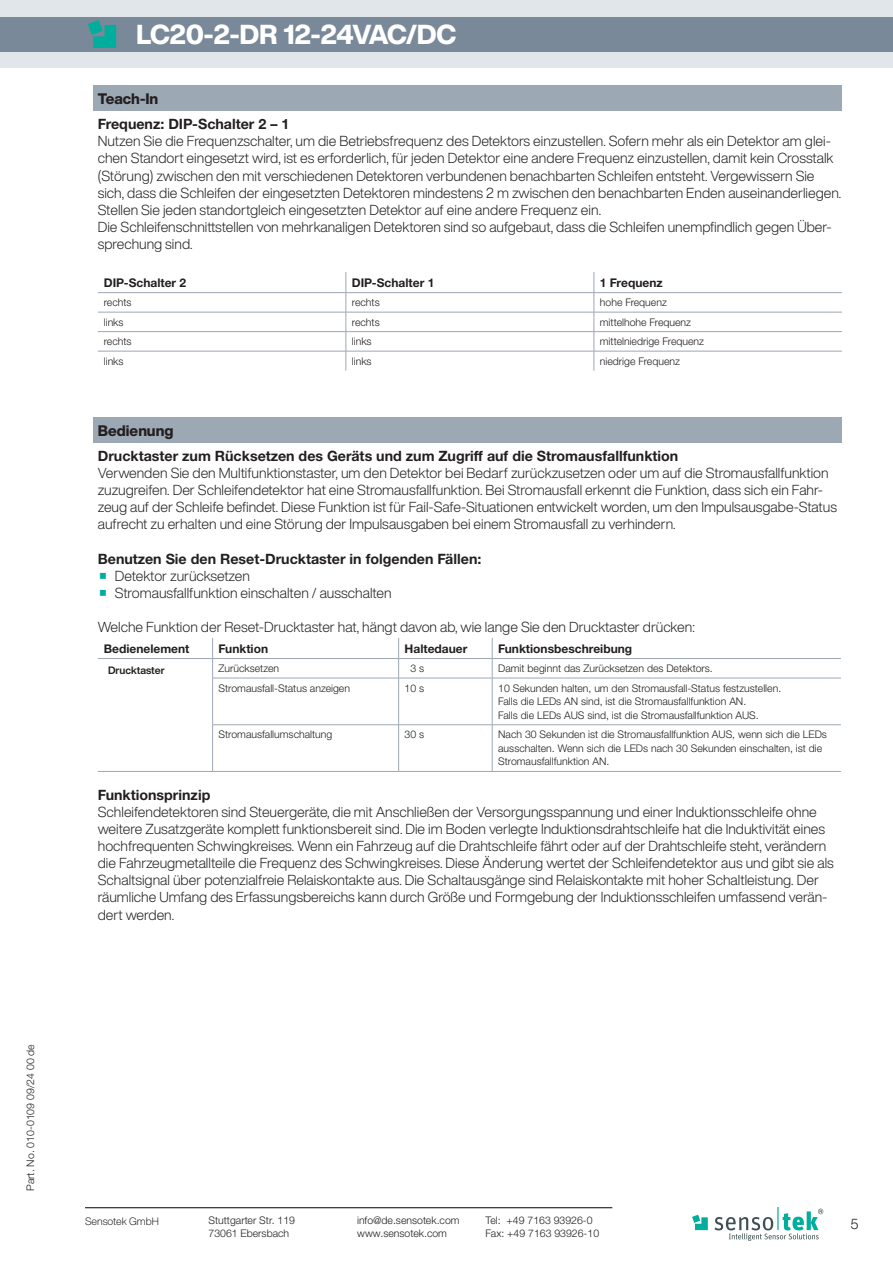
<style>
.page{position:relative;width:893px;height:1263px;background:#fff}
.page>*{position:absolute;margin:0;border:0;box-sizing:border-box;transform-origin:0 0}
.t1{font:800 27px "Helvetica Now Display";letter-spacing:-.035em;color:#fff}
.Sekundäre_Subhead__1{font:800 15px "Helvetica Now Display";color:#231f20}
.Fließtext__9_5_pt__S{font:300 14.25px/17.1px "Helvetica Now Display";color:#231f20}
.Fließtext__9_5_pt__S-2{font:700 14.25px "Helvetica Neue LTW1 G";color:#231f20}
.Tabelle__Headline__8{font:700 12px "Helvetica Neue LTW1 G";color:#231f20}
.Tabelle__Fließtext{font:300 10.5px/13.6px "Helvetica Neue LTW1 G";color:#231f20}
.t2{font:300 10.5px "Helvetica Now Display";color:#231f20}
.Tabelle__Headline__7{font:700 10.5px "Helvetica Now Display";color:#231f20}
</style>
<div class="page">
<div style="left:0;top:0;width:893px;height:68px;background:#e1e6ea"></div>
<div style="left:0;top:17px;width:893px;height:34px;background:#798999"></div>
<hr style="left:85px;top:1207px;width:527px;height:1px;background:#231f20">
<svg style="left:88px;top:20px;width:28px;height:28px"></svg>
<svg style="left:692px;top:1215px;width:16px;height:15px"></svg>
<svg style="left:714px;top:1208px;width:109px;height:33px"></svg>
<hr style="left:98px;top:658px;width:115px;height:1px;background:#9da8b5">
<hr style="left:213px;top:658px;width:186px;height:1px;background:#9da8b5">
<svg style="left:212px;top:638px;width:1px;height:40px"></svg>
<hr style="left:399px;top:658px;width:93px;height:1px;background:#9da8b5">
<svg style="left:398px;top:638px;width:1px;height:40px"></svg>
<hr style="left:492px;top:658px;width:349px;height:1px;background:#9da8b5">
<svg style="left:492px;top:638px;width:1px;height:40px"></svg>
<hr style="left:212px;top:678px;width:187px;height:1px;background:#9da8b5">
<hr style="left:212px;top:678px;width:1px;height:46px;background:#9da8b5">
<hr style="left:399px;top:678px;width:93px;height:1px;background:#9da8b5">
<hr style="left:398px;top:678px;width:1px;height:46px;background:#9da8b5">
<hr style="left:492px;top:678px;width:349px;height:1px;background:#9da8b5">
<hr style="left:492px;top:678px;width:1px;height:46px;background:#9da8b5">
<hr style="left:212px;top:724px;width:187px;height:1px;background:#9da8b5">
<hr style="left:212px;top:725px;width:1px;height:46px;background:#9da8b5">
<hr style="left:399px;top:724px;width:93px;height:1px;background:#9da8b5">
<hr style="left:398px;top:725px;width:1px;height:46px;background:#9da8b5">
<hr style="left:492px;top:724px;width:349px;height:1px;background:#9da8b5">
<hr style="left:492px;top:725px;width:1px;height:46px;background:#9da8b5">
<hr style="left:98px;top:771px;width:115px;height:1px;background:#9da8b5">
<hr style="left:213px;top:771px;width:186px;height:1px;background:#9da8b5">
<hr style="left:399px;top:771px;width:93px;height:1px;background:#9da8b5">
<hr style="left:492px;top:771px;width:349px;height:1px;background:#9da8b5">
<div style="left:94px;top:417px;width:748px;height:25px;background:#9da8b5"></div>
<div style="left:94px;top:85px;width:748px;height:26px;background:#9da8b5"></div>
<hr style="left:98px;top:292px;width:248px;height:1px;background:#9da8b5">
<hr style="left:346px;top:292px;width:248px;height:1px;background:#9da8b5">
<hr style="left:594px;top:292px;width:248px;height:1px;background:#9da8b5">
<hr style="left:98px;top:312px;width:248px;height:1px;background:#9da8b5">
<hr style="left:346px;top:312px;width:248px;height:1px;background:#9da8b5">
<hr style="left:594px;top:312px;width:248px;height:1px;background:#9da8b5">
<hr style="left:98px;top:351px;width:248px;height:1px;background:#9da8b5">
<hr style="left:346px;top:351px;width:248px;height:1px;background:#9da8b5">
<svg style="left:346px;top:272px;width:1px;height:99px"></svg>
<hr style="left:594px;top:351px;width:248px;height:1px;background:#9da8b5">
<svg style="left:594px;top:272px;width:1px;height:99px"></svg>
<hr style="left:98px;top:331px;width:248px;height:1px;background:#9da8b5">
<hr style="left:346px;top:331px;width:248px;height:1px;background:#9da8b5">
<hr style="left:594px;top:331px;width:248px;height:1px;background:#9da8b5">
<p class="Tabelle__Fließtext" style="left:23px;top:1191px;width:148px;rotate:-90deg">Part. No. 010-0109 09/24 00 de</p>
<h1 class="t1" style="left:136px;top:15px;width:322px">LC20-2-DR 12-24VAC/DC</h1>
<p class="Sekundäre_Subhead__1" style="left:98px;top:89px;width:62px">Teach-In</p>
<p class="Fließtext__9_5_pt__S-2" style="left:98px;top:115px;width:193px">Frequenz: DIP-Schalter 2 – 1</p>
<p class="Fließtext__9_5_pt__S" style="left:98px;top:133px;width:745px">Nutzen Sie die Frequenzschalter, um die Betriebsfrequenz des Detektors einzustellen. Sofern mehr als ein Detektor am glei&shy;chen Standort eingesetzt wird, ist es erforderlich, für jeden Detektor eine andere Frequenz einzustellen, damit kein Crosstalk (Störung) zwischen den mit verschiedenen Detektoren verbundenen benachbarten Schleifen entsteht. Vergewissern Sie sich, dass die Schleifen der eingesetzten Detektoren mindestens 2 m zwischen den benachbarten Enden auseinanderliegen.<br>Stellen Sie jeden standortgleich eingesetzten Detektor auf eine andere Frequenz ein.</p>
<p class="Fließtext__9_5_pt__S" style="left:98px;top:218px;width:735px">Die Schleifenschnittstellen von mehrkanaligen Detektoren sind so aufgebaut, dass die Schleifen unempfindlich gegen Über&shy;sprechung sind.</p>
<p class="Tabelle__Headline__8" style="left:104px;top:275px;width:84px">DIP-Schalter 2</p>
<p class="Tabelle__Headline__8" style="left:352px;top:275px;width:84px">DIP-Schalter 1</p>
<p class="Tabelle__Headline__8" style="left:600px;top:275px;width:64px">1 Frequenz</p>
<p class="Tabelle__Fließtext" style="left:104px;top:295px;width:29px">rechts</p>
<p class="Tabelle__Fließtext" style="left:352px;top:295px;width:29px">rechts</p>
<p class="Tabelle__Fließtext" style="left:600px;top:295px;width:69px">hohe Frequenz</p>
<p class="Tabelle__Fließtext" style="left:104px;top:315px;width:21px">links</p>
<p class="Tabelle__Fließtext" style="left:352px;top:315px;width:29px">rechts</p>
<p class="Tabelle__Fließtext" style="left:600px;top:315px;width:93px">mittelhohe Frequenz</p>
<p class="Tabelle__Fließtext" style="left:104px;top:334px;width:29px">rechts</p>
<p class="Tabelle__Fließtext" style="left:352px;top:334px;width:21px">links</p>
<p class="Tabelle__Fließtext" style="left:600px;top:334px;width:106px">mittelniedrige Frequenz</p>
<p class="Tabelle__Fließtext" style="left:104px;top:354px;width:21px">links</p>
<p class="Tabelle__Fließtext" style="left:352px;top:354px;width:21px">links</p>
<p class="Tabelle__Fließtext" style="left:600px;top:354px;width:82px">niedrige Frequenz</p>
<p class="Sekundäre_Subhead__1" style="left:98px;top:420px;width:77px">Bedienung</p>
<p class="Fließtext__9_5_pt__S-2" style="left:98px;top:447px;width:582px">Drucktaster zum Rücksetzen des Geräts und zum Zugriff auf die Stromausfallfunktion</p>
<p class="Fließtext__9_5_pt__S" style="left:98px;top:464px;width:732px">Verwenden Sie den Multifunktionstaster, um den Detektor bei Bedarf zurückzusetzen oder um auf die Stromausfallfunktion</p>
<p class="Fließtext__9_5_pt__S" style="left:98px;top:481px;width:741px">zuzugreifen. Der Schleifendetektor hat eine Stromausfallfunktion. Bei Stromausfall erkennt die Funktion, dass sich ein Fahr&shy;zeug auf der Schleife befindet. Diese Funktion ist für Fail-Safe-Situationen entwickelt worden, um den Impulsausgabe-Status aufrecht zu erhalten und eine Störung der Impulsausgaben bei einem Stromausfall zu verhindern.</p>
<p class="Fließtext__9_5_pt__S-2" style="left:98px;top:550px;width:385px">Benutzen Sie den Reset-Drucktaster in folgenden Fällen:</p>
<p class="Fließtext__9_5_pt__S" style="left:115px;top:567px;width:137px">Detektor zurücksetzen</p>
<p class="Fließtext__9_5_pt__S" style="left:115px;top:584px;width:278px">Stromausfallfunktion einschalten / ausschalten</p>
<p class="Fließtext__9_5_pt__S" style="left:98px;top:618px;width:598px">Welche Funktion der Reset-Drucktaster hat, hängt davon ab, wie lange Sie den Drucktaster drücken:</p>
<p class="Tabelle__Headline__8" style="left:104px;top:641px;width:87px">Bedienelement</p>
<p class="Tabelle__Headline__8" style="left:219px;top:641px;width:51px">Funktion</p>
<p class="Tabelle__Headline__8" style="left:405px;top:641px;width:64px">Haltedauer</p>
<p class="Tabelle__Headline__8" style="left:498px;top:641px;width:136px">Funktionsbeschreibung</p>
<p class="Tabelle__Headline__7" style="left:108px;top:663px;width:58px">Drucktaster</p>
<p class="Tabelle__Fließtext" style="left:219px;top:661px;width:62px">Zurücksetzen</p>
<p class="Tabelle__Fließtext" style="left:410px;top:661px;width:15px">3 s</p>
<p class="Tabelle__Fließtext" style="left:498px;top:661px;width:216px">Damit beginnt das Zurücksetzen des Detektors.</p>
<p class="Tabelle__Fließtext" style="left:219px;top:681px;width:133px">Stromausfall-Status anzeigen</p>
<p class="Tabelle__Fließtext" style="left:405px;top:681px;width:21px">10 s</p>
<p class="Tabelle__Fließtext" style="left:498px;top:681px;width:285px">10 Sekunden halten, um den Stromausfall-Status festzustellen.<br>Falls die LEDs AN sind, ist die Stromausfallfunktion AN.<br>Falls die LEDs AUS sind, ist die Stromausfallfunktion AUS.</p>
<p class="Tabelle__Fließtext" style="left:219px;top:728px;width:115px">Stromausfallumschaltung</p>
<p class="Tabelle__Fließtext" style="left:405px;top:728px;width:21px">30 s</p>
<p class="Tabelle__Fließtext" style="left:498px;top:728px;width:330px">Nach 30 Sekunden ist die Stromausfallfunktion AUS, wenn sich die LEDs ausschalten. Wenn sich die LEDs nach 30 Sekunden einschalten, ist die<br>Stromausfallfunktion AN.</p>
<p class="Fließtext__9_5_pt__S-2" style="left:98px;top:786px;width:114px">Funktionsprinzip</p>
<p class="Fließtext__9_5_pt__S" style="left:98px;top:803px;width:729px">Schleifendetektoren sind Steuergeräte, die mit Anschließen der Versorgungsspannung und einer Induktionsschleife ohne weitere Zusatzgeräte komplett funktionsbereit sind. Die im Boden verlegte Induktionsdrahtschleife hat die Induktivität eines</p>
<p class="Fließtext__9_5_pt__S" style="left:98px;top:837px;width:737px">hochfrequenten Schwingkreises. Wenn ein Fahrzeug auf die Drahtschleife fährt oder auf der Drahtschleife steht, verändern die Fahrzeugmetallteile die Frequenz des Schwingkreises. Diese Änderung wertet der Schleifendetektor aus und gibt sie als</p>
<p class="Fließtext__9_5_pt__S" style="left:98px;top:872px;width:723px">Schaltsignal über potenzialfreie Relaiskontakte aus. Die Schaltausgänge sind Relaiskontakte mit hoher Schaltleistung. Der</p>
<p class="Fließtext__9_5_pt__S" style="left:98px;top:889px;width:731px">räumliche Umfang des Erfassungsbereichs kann durch Größe und Formgebung der Induktionsschleifen umfassend verän&shy;dert werden.</p>
<p class="Tabelle__Fließtext" style="left:208px;top:1213px;width:88px">Stuttgarter Str. 119<br>73061 Ebersbach</p>
<p class="Tabelle__Fließtext" style="left:357px;top:1213px;width:104px">info@de.sensotek.com www.sensotek.com</p>
<p class="Tabelle__Fließtext" style="left:486px;top:1213px;width:115px">Tel: +49 7163 93926-0<br>Fax: +49 7163 93926-10</p>
<p class="t2" style="left:85px;top:1214px;width:75px">Sensotek GmbH</p>
<p class="Fließtext__9_5_pt__S" style="left:850px;top:1215px;width:10px">5</p>
</div>
